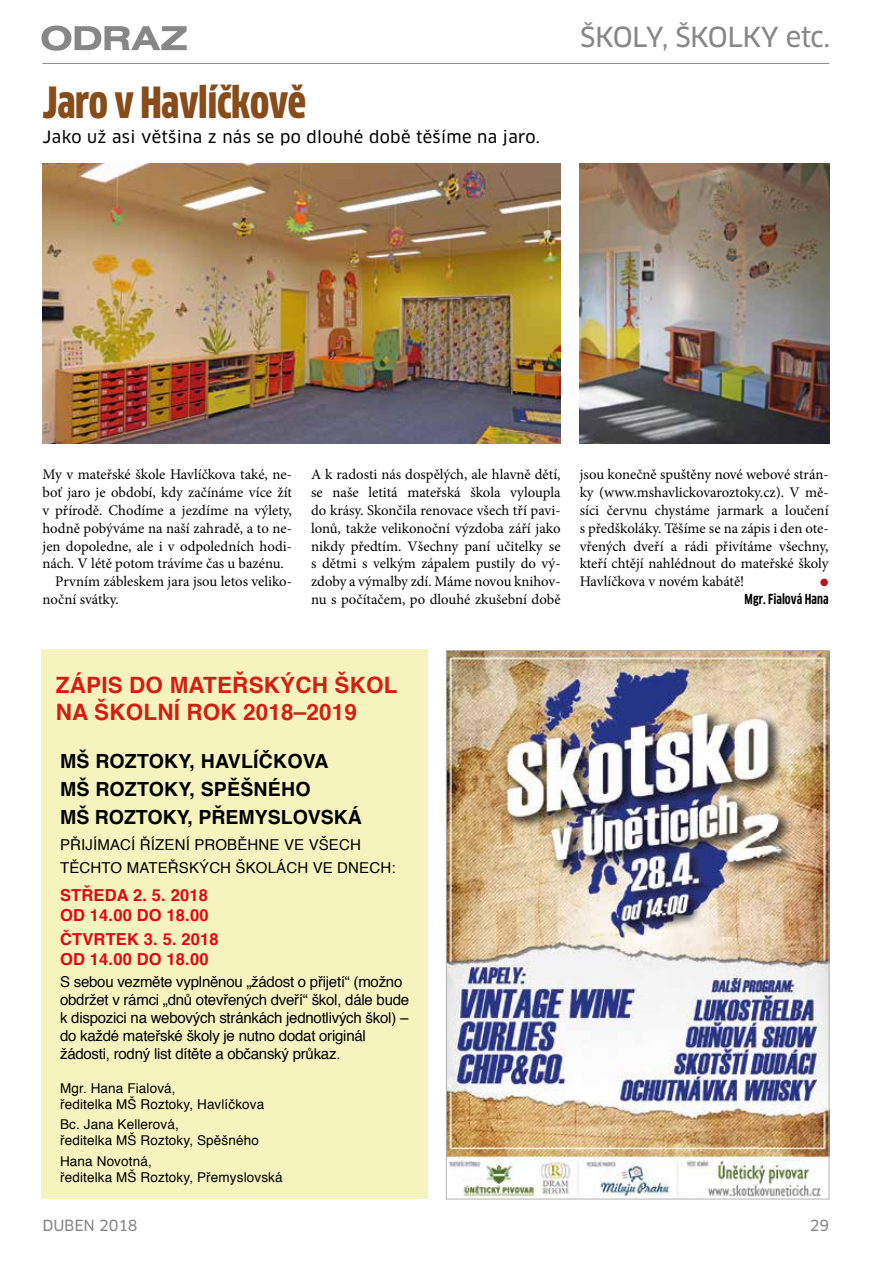
<style>
.page{position:relative;width:893px;height:1263px;background:#fff}
.page>*{position:absolute;margin:0;border:0;box-sizing:border-box;transform-origin:0 0}
.t1{font:900 42px "Clan Cond CELF";letter-spacing:-.01em;color:#864c1a}
.t2{font:27px "Clan CE News";letter-spacing:-.02em;color:#878787}
.t3{font:700 22.5px/27px "Helvetica";letter-spacing:.005em;color:#d31f12}
.t4{font:700 19.5px/27.6px "Helvetica";letter-spacing:.01em;color:#000}
.t5{font:700 16.5px/19.8px "Helvetica";letter-spacing:.01em;color:#e30613}
.t6{font:16.5px "Clan CE News";letter-spacing:.02em;color:#000}
.t7{font:15px/18px "Helvetica";letter-spacing:-.015em;color:#000}
.t8{font:15px/22.8px "Helvetica";letter-spacing:.01em;color:#000}
.t9{font:15px "Clan CE News";letter-spacing:-.01em;color:#878787}
.t10{font:14.7px/17.9px "Minion Pro";color:#000;text-align:justify}
.t11{font:13.5px/16.2px "Helvetica";letter-spacing:.01em;color:#000}
.t12{font:700 13.5px "Clan Cond CELF";color:#000}
.t13{font:10.5px "Zapf Dingbats ITC";color:#b61615}
</style>
<div class="page">
<hr style="left:43px;top:63px;width:786px;height:1px;background:#878787">
<svg style="left:41px;top:26px;width:146px;height:25px"></svg>
<div style="left:41px;top:650px;width:387px;height:549px;background:#f5f4bf"></div>
<img style="left:448px;top:652px;width:379px;height:545px">
<img style="left:43px;top:164px;width:518px;height:279px">
<img style="left:580px;top:164px;width:249px;height:279px">
<h1 class="t1" style="left:43px;top:76px;width:265px">Jaro v Havlíčkově</h1>
<p class="t6" style="left:43px;top:126px;width:499px">Jako už asi většina z nás se po dlouhé době těšíme na jaro.</p>
<h2 class="t2" style="left:580px;top:20px;width:251px">ŠKOLY, ŠKOLKY etc.</h2>
<p class="t10" style="left:43px;top:465px;width:251px">My v mateřské škole Havlíčkova také, ne-</p>
<p class="t10" style="left:43px;top:483px;width:251px">boť jaro je období, kdy začínáme více žít</p>
<p class="t10" style="left:43px;top:501px;width:251px">v přírodě. Chodíme a jezdíme na výlety,</p>
<p class="t10" style="left:43px;top:519px;width:251px">hodně pobýváme na naší zahradě, a to ne-</p>
<p class="t10" style="left:43px;top:537px;width:251px">jen dopoledne, ale i v odpoledních hodi-</p>
<p class="t10" style="left:43px;top:555px;width:243px">nách. V létě potom trávíme čas u bazénu.</p>
<p class="t10" style="left:55px;top:573px;width:238px">Prvním zábleskem jara jsou letos veliko-</p>
<p class="t10" style="left:43px;top:591px;width:78px">noční svátky.</p>
<p class="t10" style="left:311px;top:465px;width:251px">A k radosti nás dospělých, ale hlavně dětí, se naše letitá mateřská škola vyloupla do krásy. Skončila renovace všech tří pavi&shy;lonů, takže velikonoční výzdoba září jako nikdy předtím. Všechny paní učitelky se s dětmi s velkým zápalem pustily do vý&shy;zdoby a výmalby zdí. Máme novou knihov&shy;nu s počítačem, po dlouhé zkušební době</p>
<p class="t10" style="left:580px;top:465px;width:250px">jsou konečně spuštěny nové webové strán&shy;ky (www.mshavlickovaroztoky.cz). V mě&shy;síci červnu chystáme jarmark a loučení s předškoláky. Těšíme se na zápis i den ote&shy;vřených dveří a rádi přivítáme všechny, kteří chtějí nahlédnout do mateřské školy Havlíčkova v novém kabátě!</p>
<p class="t13" style="left:820px;top:578px;width:10px">●</p>
<p class="t12" style="left:745px;top:591px;width:85px">Mgr. Fialová Hana</p>
<h3 class="t3" style="left:56px;top:672px;width:343px">ZÁPIS DO MATEŘSKÝCH ŠKOL<br>NA ŠKOLNÍ ROK 2018–2019</h3>
<h3 class="t4" style="left:60px;top:748px;width:303px">MŠ ROZTOKY, HAVLÍČKOVA<br>MŠ ROZTOKY, SPĚŠNÉHO<br>MŠ ROZTOKY, PŘEMYSLOVSKÁ</h3>
<p class="t8" style="left:60px;top:834px;width:337px">PŘIJÍMACÍ ŘÍZENÍ PROBĚHNE VE VŠECH<br>TĚCHTO MATEŘSKÝCH ŠKOLÁCH VE DNECH:</p>
<p class="t5" style="left:60px;top:886px;width:150px">STŘEDA 2. 5. 2018<br>OD 14.00 DO 18.00</p>
<p class="t5" style="left:60px;top:930px;width:160px">ČTVRTEK 3. 5. 2018<br>OD 14.00 DO 18.00</p>
<p class="t7" style="left:60px;top:973px;width:351px">S sebou vezměte vyplněnou „žádost o přijetí“ (možno obdržet v rámci „dnů otevřených dveří“ škol, dále bude k dispozici na webových stránkách jednotlivých škol) – do každé mateřské školy je nutno dodat originál žádosti, rodný list dítěte a občanský průkaz.</p>
<p class="t11" style="left:60px;top:1080px;width:206px">Mgr. Hana Fialová,<br>ředitelka MŠ Roztoky, Havlíčkova</p>
<p class="t11" style="left:60px;top:1117px;width:200px">Bc. Jana Kellerová,<br>ředitelka MŠ Roztoky, Spěšného</p>
<p class="t11" style="left:60px;top:1153px;width:224px">Hana Novotná,<br>ředitelka MŠ Roztoky, Přemyslovská</p>
<p class="t9" style="left:43px;top:1216px;width:97px">DUBEN 2018</p>
<p class="t9" style="left:810px;top:1216px;width:21px">29</p>
</div>
